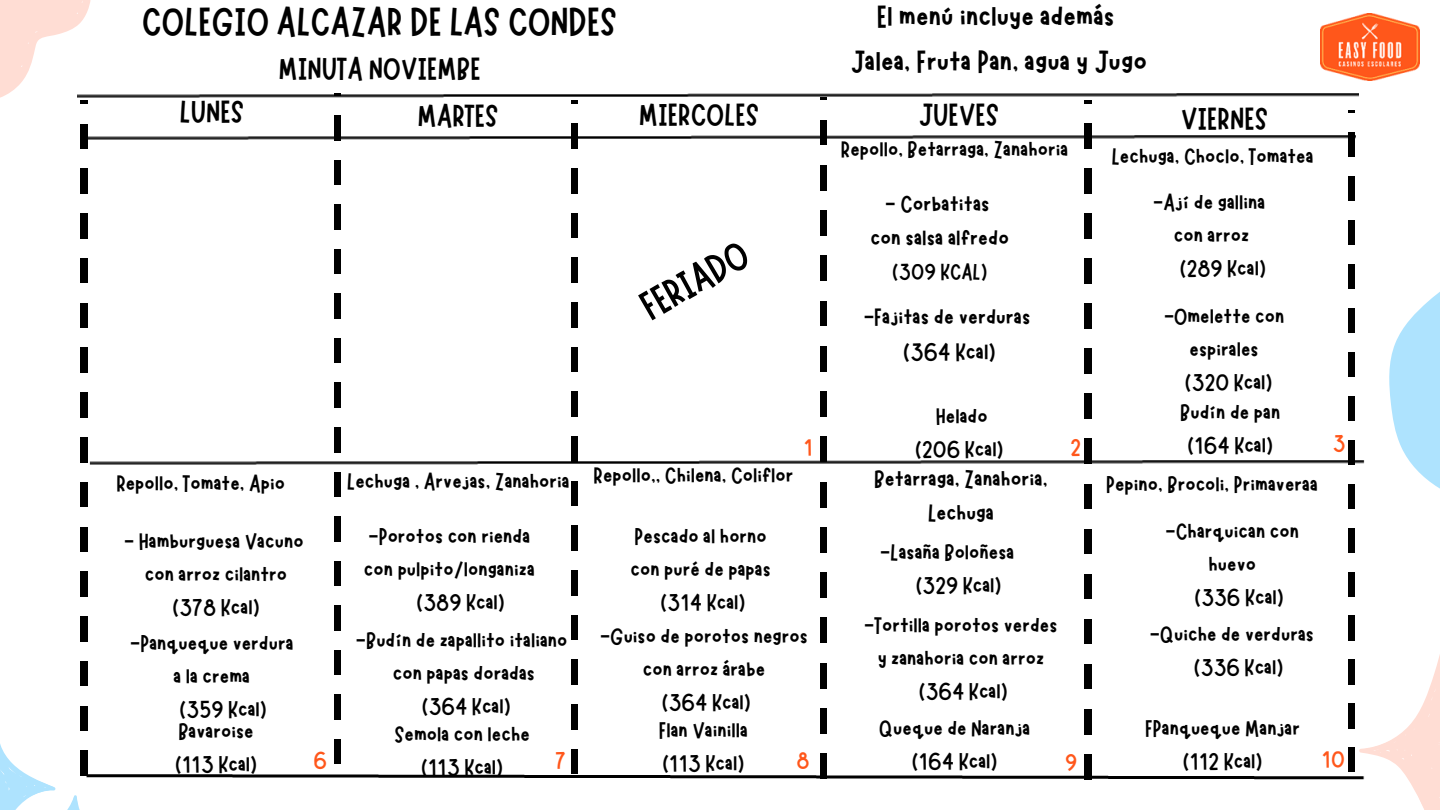
<style>
.page{position:relative;width:1440px;height:810px;background:#fff}
.page>*{position:absolute;margin:0;border:0;box-sizing:border-box;transform-origin:0 0}
.t1{font:41.3px "Marykate";color:#000}
.t2{font:40.5px "Marykate";color:#000}
.t3{font:32px "Marykate";color:#000}
.t4{font:25.2px/34.6px "Marykate";color:#000;text-align:center}
.t5{font:25px "Marykate";color:#000}
.t6{font:24px/33px "Marykate";color:#000;text-align:center}
.t7{font:24px "Marykate";color:#ff571b}
.t8{font:23px "Marykate";color:#000}
</style>
<div class="page">
<svg style="left:1348px;top:45px;width:92px;height:707px"></svg>
<svg style="left:1359px;top:639px;width:81px;height:171px"></svg>
<svg style="left:0;top:706px;width:116px;height:104px"></svg>
<svg style="left:0;top:0;width:116px;height:135px"></svg>
<img style="left:78px;top:93px;width:1281px;height:4px">
<img style="left:1320px;top:14px;width:99px;height:67px">
<img style="left:81px;top:101px;width:6px;height:688px">
<img style="left:81px;top:135px;width:1275px;height:4px">
<img style="left:87px;top:775px;width:1278px;height:5px">
<img style="left:1349px;top:110px;width:6px;height:670px">
<img style="left:90px;top:460px;width:1275px;height:4px">
<img style="left:335px;top:93px;width:6px;height:684px">
<img style="left:572px;top:101px;width:6px;height:679px">
<img style="left:820px;top:97px;width:7px;height:683px">
<img style="left:1084px;top:101px;width:7px;height:679px">
<p class="t3" style="left:877px;top:-4px;width:239px">El menú incluye además</p>
<p class="t3" style="left:851px;top:41px;width:298px">Jalea, Fruta Pan, agua y Jugo</p>
<p class="t2" style="left:142px;top:-5px;width:477px">COLEGIO ALCAZAR DE LAS CONDES</p>
<p class="t3" style="left:279px;top:48px;width:204px">MINUTA NOVIEMBE</p>
<p class="t3" style="left:179px;top:91px;width:66px">LUNES</p>
<p class="t3" style="left:418px;top:95px;width:83px">MARTES</p>
<p class="t3" style="left:639px;top:94px;width:122px">MIERCOLES</p>
<p class="t3" style="left:919px;top:94px;width:82px">JUEVES</p>
<p class="t3" style="left:1181px;top:98px;width:89px">VIERNES</p>
<p class="t6" style="left:116px;top:465px;width:170px">Repollo, Tomate, Apio</p>
<p class="t6" style="left:124px;top:523px;width:181px">- Hamburguesa Vacuno</p>
<p class="t6" style="left:145px;top:556px;width:144px">con arroz cilantro</p>
<p class="t6" style="left:173px;top:589px;width:89px">(378 Kcal)</p>
<p class="t6" style="left:130px;top:624px;width:165px">-Panqueque verdura</p>
<p class="t6" style="left:174px;top:657px;width:78px">a la crema</p>
<p class="t6" style="left:180px;top:690px;width:89px">(359 Kcal)</p>
<p class="t6" style="left:178px;top:713px;width:77px">Bavaroise</p>
<p class="t6" style="left:175px;top:746px;width:83px">(113 Kcal)</p>
<p class="t6" style="left:347px;top:462px;width:224px">Lechuga , Arvejas, Zanahoria</p>
<p class="t6" style="left:369px;top:517px;width:163px">-Porotos con rienda</p>
<p class="t6" style="left:364px;top:550px;width:172px">con pulpito/longaniza</p>
<p class="t6" style="left:417px;top:583px;width:90px">(389 Kcal)</p>
<p class="t6" style="left:356px;top:622px;width:213px">-Budín de zapallito italiano</p>
<p class="t6" style="left:393px;top:655px;width:144px">con papas doradas</p>
<p class="t6" style="left:422px;top:688px;width:90px">(364 Kcal)</p>
<p class="t1" style="left:631px;top:285px;width:119px;rotate:-29deg">FERIADO</p>
<p class="t6" style="left:841px;top:131px;width:229px">Repollo, Betarraga, Zanahoria</p>
<p class="t5" style="left:885px;top:188px;width:106px">- Corbatitas</p>
<p class="t5" style="left:870px;top:222px;width:140px">con salsa alfredo</p>
<p class="t8" style="left:892px;top:257px;width:97px">(309 KCAL)</p>
<p class="t5" style="left:864px;top:301px;width:168px">-Fajitas de verduras</p>
<p class="t5" style="left:903px;top:336px;width:94px">(364 Kcal)</p>
<p class="t6" style="left:594px;top:457px;width:201px">Repollo,, Chilena, Coliflor</p>
<p class="t6" style="left:936px;top:398px;width:53px">Helado</p>
<p class="t6" style="left:915px;top:431px;width:90px">(206 Kcal)</p>
<p class="t7" style="left:804px;top:432px;width:11px">1</p>
<p class="t7" style="left:1071px;top:432px;width:12px">2</p>
<p class="t4" style="left:874px;top:459px;width:175px">Betarraga, Zanahoria,<br>Lechuga</p>
<p class="t6" style="left:635px;top:517px;width:134px">Pescado al horno</p>
<p class="t6" style="left:631px;top:550px;width:142px">con puré de papas</p>
<p class="t6" style="left:661px;top:583px;width:86px">(314 Kcal)</p>
<p class="t6" style="left:600px;top:618px;width:210px">-Guiso de porotos negros</p>
<p class="t6" style="left:643px;top:651px;width:124px">con arroz árabe</p>
<p class="t6" style="left:662px;top:684px;width:90px">(364 Kcal)</p>
<p class="t6" style="left:880px;top:534px;width:136px">-Lasaña Boloñesa</p>
<p class="t6" style="left:916px;top:567px;width:87px">(329 Kcal)</p>
<p class="t6" style="left:864px;top:607px;width:195px">-Tortilla porotos verdes</p>
<p class="t6" style="left:878px;top:640px;width:168px">y zanahoria con arroz</p>
<p class="t6" style="left:919px;top:673px;width:90px">(364 Kcal)</p>
<p class="t6" style="left:1112px;top:138px;width:204px">Lechuga, Choclo, Tomatea</p>
<p class="t6" style="left:1153px;top:184px;width:114px">-Ají de gallina</p>
<p class="t6" style="left:1174px;top:217px;width:77px">con arroz</p>
<p class="t6" style="left:1180px;top:250px;width:88px">(289 Kcal)</p>
<p class="t6" style="left:1164px;top:297px;width:122px">-Omelette con espirales</p>
<p class="t6" style="left:1185px;top:363px;width:89px">(320 Kcal)</p>
<p class="t6" style="left:1180px;top:394px;width:102px">Budín de pan</p>
<p class="t6" style="left:1187px;top:427px;width:87px">(164 Kcal)</p>
<p class="t6" style="left:1106px;top:466px;width:213px">Pepino, Brocoli, Primaveraa</p>
<p class="t6" style="left:1166px;top:513px;width:135px">-Charquican con</p>
<p class="t6" style="left:1209px;top:546px;width:49px">huevo</p>
<p class="t6" style="left:1194px;top:579px;width:91px">(336 Kcal)</p>
<p class="t6" style="left:1150px;top:616px;width:166px">-Quiche de verduras</p>
<p class="t6" style="left:1194px;top:649px;width:91px">(336 Kcal)</p>
<p class="t7" style="left:1333px;top:428px;width:14px">3</p>
<p class="t6" style="left:1145px;top:710px;width:156px">FPanqueque Manjar</p>
<p class="t6" style="left:1183px;top:743px;width:81px">(112 Kcal)</p>
<p class="t6" style="left:879px;top:710px;width:153px">Queque de Naranja</p>
<p class="t6" style="left:912px;top:743px;width:87px">(164 Kcal)</p>
<p class="t6" style="left:659px;top:712px;width:91px">Flan Vainilla</p>
<p class="t6" style="left:662px;top:745px;width:83px">(113 Kcal)</p>
<p class="t6" style="left:394px;top:716px;width:137px">Semola con leche</p>
<p class="t6" style="left:421px;top:749px;width:83px">(113 Kcal)</p>
<p class="t7" style="left:314px;top:745px;width:15px">6</p>
<p class="t7" style="left:555px;top:745px;width:12px">7</p>
<p class="t7" style="left:797px;top:745px;width:15px">8</p>
<p class="t7" style="left:1065px;top:747px;width:14px">9</p>
<p class="t7" style="left:1322px;top:744px;width:25px">10</p>
</div>
